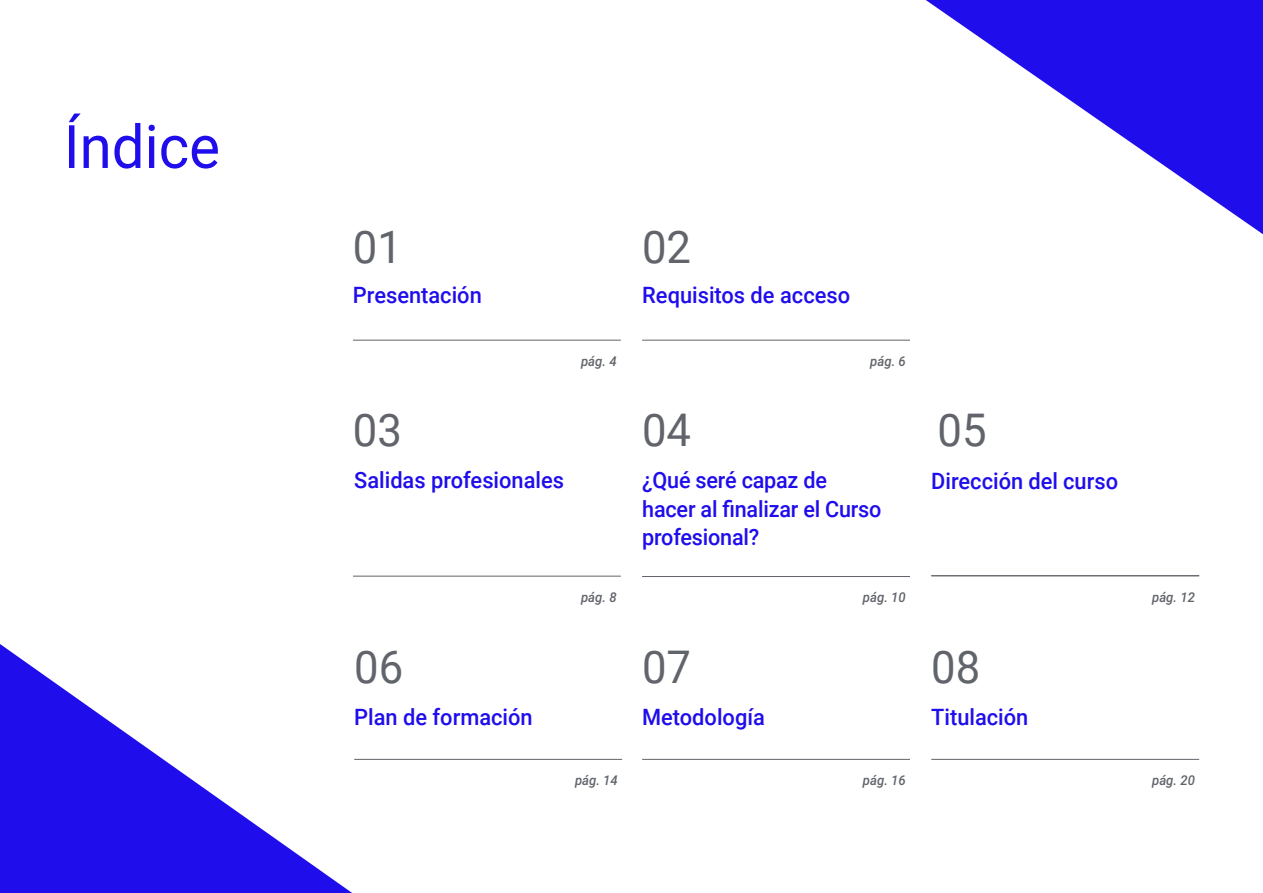
<style>
.page{position:relative;width:1263px;height:893px;background:#fff}
.page>*{position:absolute;margin:0;border:0;box-sizing:border-box;transform-origin:0 0}
.t1{font:60px "Roboto";color:#1f0dec}
.t2{font:45px "Roboto";color:#61646a}
.t3{font:500 22.5px "Roboto";color:#1f0dec}
.t4{font:500 22.5px/28.5px "Roboto";color:#1f0dec;scale:.96 1}
.t5{font:italic 500 13.5px "Roboto";color:#61646a}
</style>
<div class="page">
<svg style="left:0;top:644px;width:352px;height:249px"></svg>
<svg style="left:926px;top:0;width:337px;height:234px"></svg>
<hr style="left:353px;top:340px;width:268px;height:1px;background:#61646a">
<hr style="left:931px;top:759px;width:268px;height:1px;background:#61646a">
<hr style="left:642px;top:340px;width:268px;height:1px;background:#61646a">
<hr style="left:353px;top:576px;width:268px;height:1px;background:#61646a">
<hr style="left:931px;top:575px;width:268px;height:1px;background:#61646a">
<hr style="left:642px;top:576px;width:268px;height:1px;background:#61646a">
<hr style="left:642px;top:759px;width:268px;height:1px;background:#61646a">
<hr style="left:354px;top:759px;width:268px;height:1px;background:#61646a">
<h1 class="t1" style="left:64px;top:105px;width:158px">Índice</h1>
<h2 class="t2" style="left:353px;top:216px;width:51px">01</h2>
<p class="t3" style="left:353px;top:280px;width:130px">Presentación</p>
<h2 class="t2" style="left:642px;top:216px;width:51px">02</h2>
<p class="t3" style="left:642px;top:280px;width:209px">Requisitos de acceso</p>
<p class="t5" style="left:581px;top:351px;width:37px">pág. 4</p>
<p class="t5" style="left:870px;top:351px;width:37px">pág. 6</p>
<h2 class="t2" style="left:353px;top:399px;width:51px">03</h2>
<p class="t3" style="left:354px;top:465px;width:211px">Salidas profesionales</p>
<h2 class="t2" style="left:642px;top:399px;width:51px">04</h2>
<h2 class="t2" style="left:937px;top:399px;width:51px">05</h2>
<p class="t4" style="left:642px;top:465px;width:251px">¿Qué seré capaz de hacer al finalizar el Curso profesional?</p>
<p class="t3" style="left:931px;top:465px;width:188px">Dirección del curso</p>
<p class="t5" style="left:581px;top:588px;width:37px">pág. 8</p>
<p class="t5" style="left:863px;top:588px;width:44px">pág. 10</p>
<p class="t5" style="left:1152px;top:588px;width:44px">pág. 12</p>
<h2 class="t2" style="left:354px;top:635px;width:51px">06</h2>
<p class="t3" style="left:354px;top:701px;width:180px">Plan de formación</p>
<p class="t5" style="left:575px;top:771px;width:44px">pág. 14</p>
<h2 class="t2" style="left:642px;top:635px;width:51px">07</h2>
<h2 class="t2" style="left:931px;top:635px;width:51px">08</h2>
<p class="t3" style="left:642px;top:701px;width:124px">Metodología</p>
<p class="t3" style="left:931px;top:701px;width:99px">Titulación</p>
<p class="t5" style="left:863px;top:771px;width:44px">pág. 16</p>
<p class="t5" style="left:1152px;top:771px;width:44px">pág. 20</p>
</div>
